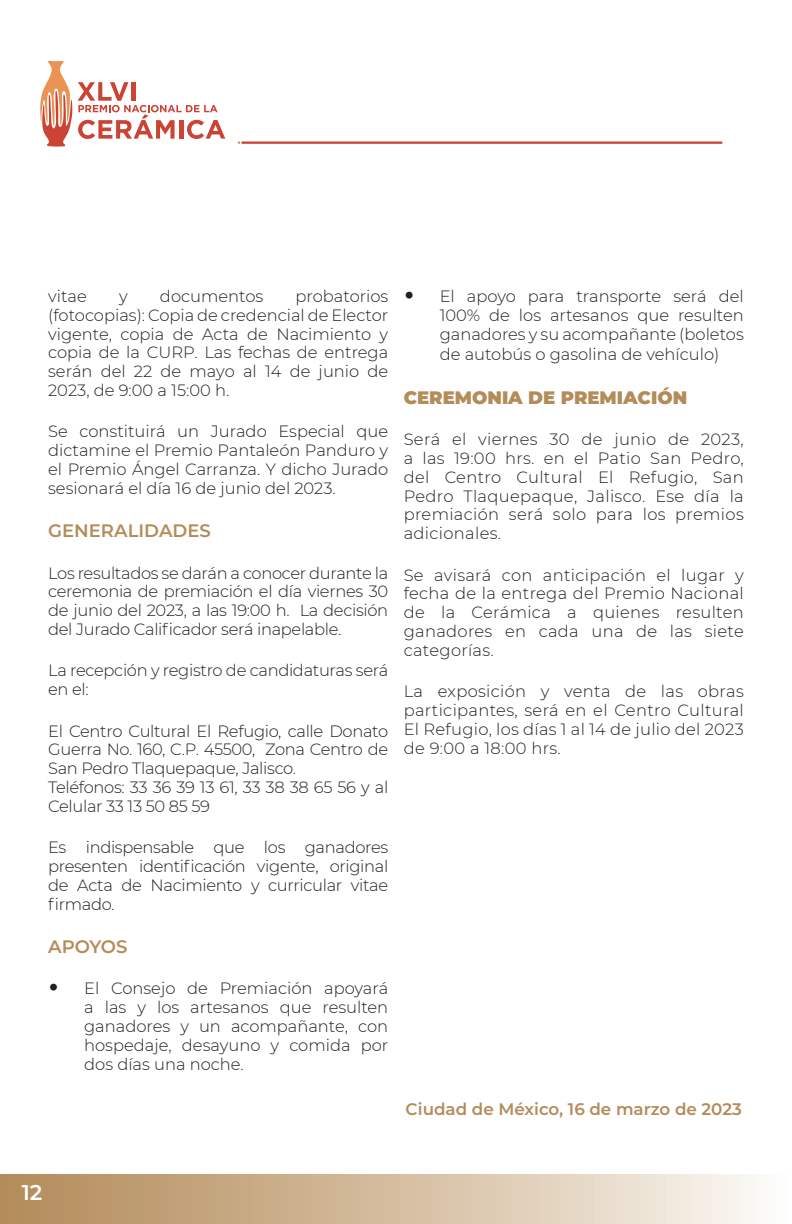
<style>
.page{position:relative;width:792px;height:1224px;background:#fff}
.page>*{position:absolute;margin:0;border:0;box-sizing:border-box;transform-origin:0 0}
.t1{font:600 21.4px "Montserrat";color:#fff}
.Titulo{font:900 18px "Montserrat";color:#b38c5a}
.Titulo-2{font:600 18px "Montserrat";color:#b38c5a}
.t2{font:600 16.8px "Montserrat";color:#b38c5a}
.Titulo-3{font:300 16.4px/18.8px "Montserrat";color:#231f20;text-align:justify}
.Titulo-4{font:300 16.4px/18.8px "Montserrat";letter-spacing:-.02em;color:#231f20}
.s1{font-family:"Calibri";font-weight:400;font-size:22px}
</style>
<div class="page">
<hr style="left:241px;top:141px;width:482px;height:3px;background:#cb4332">
<div style="left:0;top:1174px;width:792px;height:50px;background:linear-gradient(to right,#b18753,#fbf9f4)"></div>
<svg style="left:40px;top:61px;width:32px;height:86px"></svg>
<svg style="left:78px;top:82px;width:147px;height:57px"></svg>
<p class="Titulo-3" style="left:48px;top:286px;width:342px;text-indent:247px">probatorios (fotocopias): Copia de credencial de Elector vigente, copia de Acta de Nacimiento y copia de la CURP. Las fechas de entrega serán del 22 de mayo al 14 de junio de 2023, de 9:00 a 15:00 h.</p>
<p class="Titulo-3" style="left:48px;top:422px;width:342px">Se constituirá un Jurado Especial que dictamine el Premio Pantaleón Panduro y el Premio Ángel Carranza. Y dicho Jurado sesionará el día 16 de junio del 2023.</p>
<p class="Titulo-2" style="left:48px;top:518px;width:164px">GENERALIDADES</p>
<p class="Titulo-3" style="left:48px;top:563px;width:342px">Los resultados se darán a conocer durante la ceremonia de premiación el día viernes 30 de junio del 2023, a las 19:00 h. La decisión del Jurado Calificador será inapelable.</p>
<p class="Titulo-4" style="left:48px;top:661px;width:342px">La recepción y registro de candidaturas será en el:</p>
<p class="Titulo-3" style="left:48px;top:721px;width:342px">El Centro Cultural El Refugio, calle Donato Guerra No. 160, C.P. 45500, Zona Centro de San Pedro Tlaquepaque, Jalisco.</p>
<p class="Titulo-4" style="left:48px;top:777px;width:342px">Teléfonos: 33 36 39 13 61, 33 38 38 65 56 y al<br>Celular 33 13 50 85 59</p>
<p class="Titulo-3" style="left:48px;top:838px;width:342px">Es indispensable que los ganadores presenten identificación vigente, original de Acta de Nacimiento y curricular vitae firmado.</p>
<p class="Titulo-2" style="left:48px;top:934px;width:81px">APOYOS</p>
<p class="Titulo-3" style="left:84px;top:979px;width:306px;text-indent:-36px"><span class="s1">•</span> El Consejo de Premiación apoyará a las y los artesanos que resulten ganadores y un acompañante, con hospedaje, desayuno y comida por dos días una noche.</p>
<p class="Titulo-3" style="left:48px;top:286px;width:40px">vitae</p>
<p class="Titulo-3" style="left:119px;top:286px;width:10px">y</p>
<p class="Titulo-3" style="left:160px;top:286px;width:105px">documentos</p>
<p class="Titulo-3" style="left:440px;top:286px;width:306px;text-indent:-36px"><span class="s1">•</span> El apoyo para transporte será del 100% de los artesanos que resulten ganadores y su acompañante (boletos</p>
<p class="Titulo-3" style="left:440px;top:345px;width:281px">de autobús o gasolina de vehículo)</p>
<p class="Titulo" style="left:404px;top:384px;width:285px">CEREMONIA DE PREMIACIÓN</p>
<p class="Titulo-3" style="left:404px;top:430px;width:342px">Será el viernes 30 de junio de 2023, a las 19:00 hrs. en el Patio San Pedro, del Centro Cultural El Refugio, San Pedro Tlaquepaque, Jalisco. Ese día la premiación será solo para los premios adicionales.</p>
<p class="Titulo-3" style="left:404px;top:565px;width:342px">Se avisará con anticipación el lugar y fecha de la entrega del Premio Nacional de la Cerámica a quienes resulten ganadores en cada una de las siete categorías.</p>
<p class="Titulo-3" style="left:404px;top:682px;width:342px">La exposición y venta de las obras participantes, será en el Centro Cultural El Refugio, los días 1 al 14 de julio del 2023 de 9:00 a 18:00 hrs.</p>
<p class="t2" style="left:406px;top:1097px;width:338px">Ciudad de México, 16 de marzo de 2023</p>
<h1 class="t1" style="left:22px;top:1177px;width:22px">12</h1>
</div>
